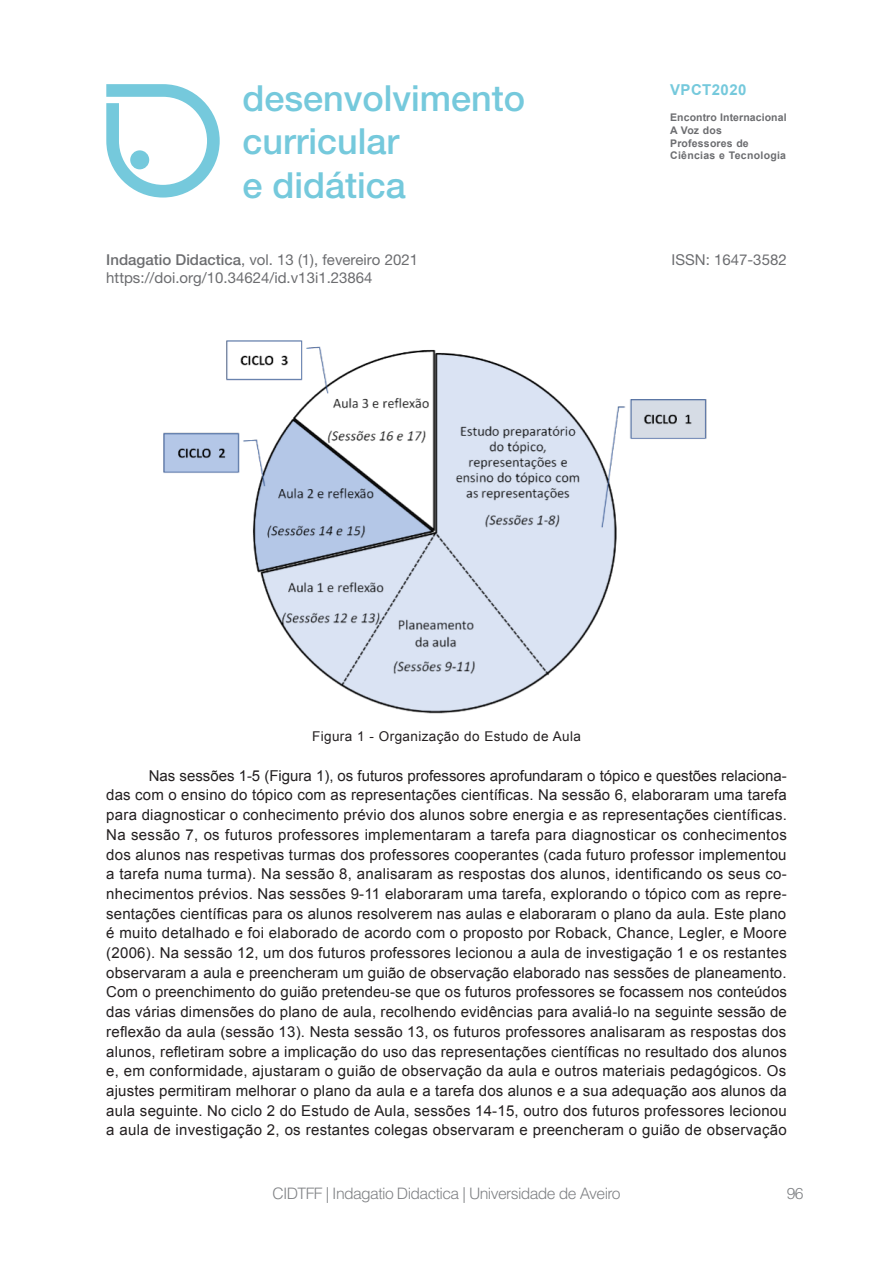
<style>
.page{position:relative;width:893px;height:1263px;background:#fff}
.page>*{position:absolute;margin:0;border:0;box-sizing:border-box;transform-origin:0 0}
.t1{font:500 36px/43.2px "Helvetica Neue LT Pro";color:#75c9dc}
.t2{font:300 15.75px "Helvetica LT Std";letter-spacing:-.04em;color:#808285}
.Paragrafo{font:15px/19.6px "Arial";letter-spacing:.02em;color:#231f20;text-align:justify}
.t3{font:15px/18px "Helvetica Neue LT Pro";color:#6c6d70}
.t4{font:700 15px "Arial";letter-spacing:.03em;color:#75c9dc}
.Legenda{font:13.5px "Arial";letter-spacing:.03em;color:#231f20}
.t5{font:700 10.5px/12.6px "Arial";letter-spacing:.02em;color:#6c6d70}
.s1{font-weight:500}
</style>
<div class="page">
<svg style="left:106px;top:84px;width:114px;height:114px"></svg>
<div style="left:130px;top:150px;width:19px;height:19px;background:#75c9dc;border-radius:50%"></div>
<img style="left:163px;top:340px;width:544px;height:374px">
<h1 class="t1" style="left:242px;top:76px;width:284px">desenvolvimento curricular<br>e didática</h1>
<p class="t4" style="left:670px;top:80px;width:78px">VPCT2020</p>
<p class="t5" style="left:670px;top:112px;width:118px">Encontro Internacional<br>A Voz dos<br>Professores de<br>Ciências e Tecnologia</p>
<p class="t3" style="left:106px;top:250px;width:313px"><span class="s1">Indagatio Didactica</span>, vol. 13 (1), fevereiro 2021 https://doi.org/10.34624/id.v13i1.23864</p>
<p class="t3" style="left:672px;top:250px;width:117px">ISSN: 1647-3582</p>
<p class="Legenda" style="left:312px;top:728px;width:270px">Figura 1 - Organização do Estudo de Aula</p>
<p class="Paragrafo" style="left:106px;top:766px;width:682px;text-indent:43px">Nas sessões 1-5 (Figura 1), os futuros professores aprofundaram o tópico e questões relaciona&shy;das com o ensino do tópico com as representações científicas. Na sessão 6, elaboraram uma tarefa para diagnosticar o conhecimento prévio dos alunos sobre energia e as representações científicas.<br>Na sessão 7, os futuros professores implementaram a tarefa para diagnosticar os conhecimentos dos alunos nas respetivas turmas dos professores cooperantes (cada futuro professor implementou a tarefa numa turma). Na sessão 8, analisaram as respostas dos alunos, identificando os seus co&shy;nhecimentos prévios. Nas sessões 9-11 elaboraram uma tarefa, explorando o tópico com as repre&shy;sentações científicas para os alunos resolverem nas aulas e elaboraram o plano da aula. Este plano é muito detalhado e foi elaborado de acordo com o proposto por Roback, Chance, Legler, e Moore (2006). Na sessão 12, um dos futuros professores lecionou a aula de investigação 1 e os restantes observaram a aula e preencheram um guião de observação elaborado nas sessões de planeamento.<br>Com o preenchimento do guião pretendeu-se que os futuros professores se focassem nos conteúdos das várias dimensões do plano de aula, recolhendo evidências para avaliá-lo na seguinte sessão de reflexão da aula (sessão 13). Nesta sessão 13, os futuros professores analisaram as respostas dos alunos, refletiram sobre a implicação do uso das representações científicas no resultado dos alunos e, em conformidade, ajustaram o guião de observação da aula e outros materiais pedagógicos. Os ajustes permitiram melhorar o plano da aula e a tarefa dos alunos e a sua adequação aos alunos da aula seguinte. No ciclo 2 do Estudo de Aula, sessões 14-15, outro dos futuros professores lecionou a aula de investigação 2, os restantes colegas observaram e preencheram o guião de observação</p>
<p class="t2" style="left:272px;top:1184px;width:350px">CIDTFF | Indagatio Didactica | Universidade de Aveiro</p>
<p class="t2" style="left:787px;top:1184px;width:18px">96</p>
</div>
